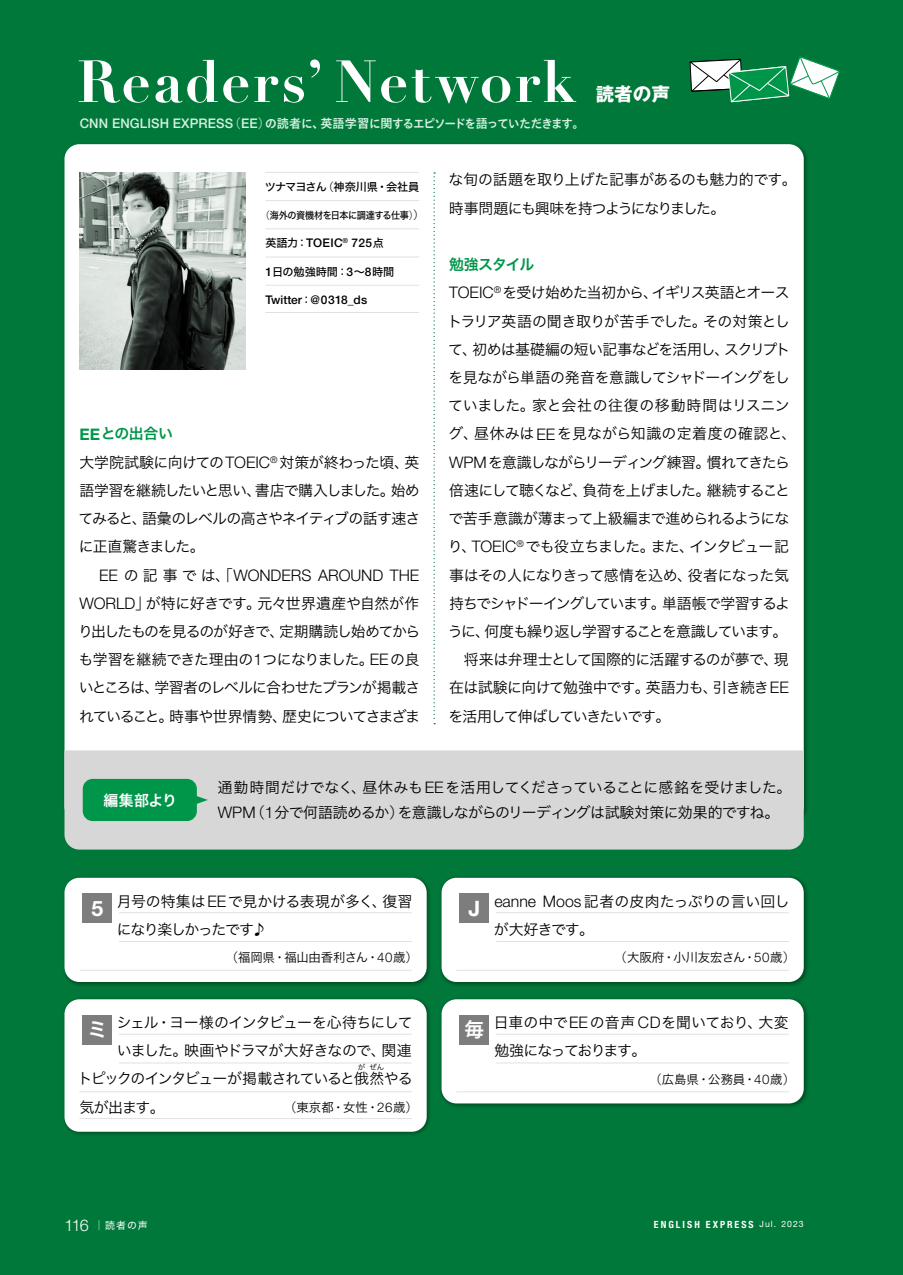
<style>
.page{position:relative;width:903px;height:1275px;background:#007839}
.page>*{position:absolute;margin:0;border:0;box-sizing:border-box;transform-origin:0 0}
.t1{font:700 21.18px "Helvetica Neue LT Std";color:#fff}
.t2{font:19.78px "Hira Kaku Std N W6";color:#fff}
.t3{font:700 18.55px "Gothic MB101 Pro";color:#fff}
.t4{font:300 15.92px "Helvetica Neue LT Std";letter-spacing:-.005em;color:#000}
.t5{font:14.88px/28.2px "Hira Kaku Pro N W3";letter-spacing:-.05em;color:#000}
.t6{font:14.88px/28.2px "Hira Kaku Pro N W3";letter-spacing:-.03em;color:#000}
.t7{font:14.88px/28.2px "Hira Kaku Pro N W3";letter-spacing:-.01em;color:#000}
.t8{font:14.88px "Hira Kaku Std N W6";letter-spacing:-.035em;color:#00964a}
.t9{font:14.88px "Hira Kaku Std N W6";color:#fff}
.t10{font:500 13.3px "Helvetica Neue LT Std";letter-spacing:.01em;color:#d5f0e1}
.t11{font:12.42px "Hira Kaku Pro N W3";letter-spacing:-.01em;color:#000}
.t12{font:500 11.9px "Helvetica Neue LT Std";color:#000}
.t13{font:500 11.9px "Helvetica Neue LT Std";letter-spacing:.035em;color:#000}
.t14{font:11.2px "Hira Kaku Std N W5";letter-spacing:-.05em;color:#000}
.t15{font:11.2px "Hira Kaku Std N W5";letter-spacing:-.015em;color:#000}
.t16{font:700 condensed 9.97px "Helvetica Neue LT Std";letter-spacing:.2em;color:#fff}
.t17{font:9.97px "Hira Kaku Std N W5";letter-spacing:-.045em;color:#000;scale:.92 1}
.t18{font:9.97px "Hira Kaku Std W4";color:#fff}
.t19{font:7.52px "Hira Kaku Pro N W3";color:#000}
.s1{font-family:"Shin Go Pro";font-weight:300;font-size:12.42px}
.s2{font-family:"TB Go Std B";font-weight:400;font-size:11.9px}
.s3{font-family:"TB Go Std B";font-weight:400;font-size:12.42px}
.s4{font-family:"Shin Go Pro";font-weight:300}
.s5{font-family:"Shin Go Pro";font-weight:300;font-size:11.2px}
.s6{font-family:"Hira Kaku Std N W5";font-weight:400;font-size:11.2px}
.s7{font-family:"Helvetica Neue LT Std";font-weight:500;font-size:11.9px}
.s8{font-family:"Helvetica Neue LT Std";font-weight:700;font-size:15.92px}
.s9{font-family:"Helvetica Neue LT Std";font-weight:300;font-size:15.92px}
.s10{font-family:"Hira Kaku Pro N W3";font-weight:400;font-size:14.88px}
.s11{font-family:"Shin Go Pro";font-size:14.88px}
.s12{font-family:"Helvetica Neue LT Std";font-weight:300;font-size:13.3px}
.s13{font-family:"Helvetica Neue LT Std";font-weight:300;font-size:16.1px}
.s14{font-family:"Hira Kaku Pro N W3"}
.s15{font-weight:400;font-stretch:normal;font-size:8.75px}
</style>
<div class="page">
<svg style="left:79px;top:59px;width:497px;height:45px"></svg>
<svg style="left:689px;top:56px;width:151px;height:47px"></svg>
<div style="left:64px;top:144px;width:740px;height:677px;background:#fff;border-radius:15px"></div>
<img style="left:79px;top:172px;width:167px;height:198px">
<svg style="left:433px;top:172px;width:2px;height:552px"></svg>
<div style="left:439px;top:875px;width:370px;height:112px;background:#000;opacity:.4"></div>
<div style="left:441px;top:878px;width:363px;height:104px;background:#fff;border-radius:15px"></div>
<hr style="left:456px;top:970px;width:333px;height:1px;background:#e1e1e1">
<hr style="left:496px;top:941px;width:293px;height:1px;background:#e1e1e1">
<hr style="left:496px;top:912px;width:293px;height:1px;background:#e1e1e1">
<div style="left:460px;top:893px;width:29px;height:30px;background:#7d7d7d"></div>
<div style="left:439px;top:997px;width:370px;height:112px;background:#000;opacity:.4"></div>
<div style="left:441px;top:999px;width:363px;height:104px;background:#fff;border-radius:15px"></div>
<hr style="left:456px;top:1091px;width:333px;height:1px;background:#e1e1e1">
<hr style="left:496px;top:1062px;width:293px;height:1px;background:#e1e1e1">
<hr style="left:496px;top:1034px;width:293px;height:1px;background:#e1e1e1">
<div style="left:460px;top:1015px;width:29px;height:30px;background:#7d7d7d"></div>
<div style="left:62px;top:875px;width:370px;height:112px;background:#000;opacity:.4"></div>
<div style="left:64px;top:878px;width:363px;height:104px;background:#fff;border-radius:15px"></div>
<hr style="left:79px;top:970px;width:333px;height:1px;background:#e1e1e1">
<hr style="left:119px;top:941px;width:293px;height:1px;background:#e1e1e1">
<hr style="left:119px;top:912px;width:293px;height:1px;background:#e1e1e1">
<div style="left:83px;top:893px;width:29px;height:30px;background:#7d7d7d"></div>
<div style="left:62px;top:997px;width:370px;height:140px;background:#000;opacity:.4"></div>
<div style="left:64px;top:999px;width:363px;height:133px;background:#fff;border-radius:15px"></div>
<hr style="left:79px;top:1091px;width:333px;height:1px;background:#e1e1e1">
<hr style="left:79px;top:1118px;width:333px;height:1px;background:#e1e1e1">
<hr style="left:119px;top:1062px;width:293px;height:1px;background:#e1e1e1">
<hr style="left:119px;top:1034px;width:293px;height:1px;background:#e1e1e1">
<div style="left:83px;top:1015px;width:29px;height:30px;background:#7d7d7d"></div>
<div style="left:64px;top:750px;width:740px;height:100px;background:#d7d7d7"></div>
<div style="left:83px;top:779px;width:114px;height:42px;background:#00964a;border-radius:10px"></div>
<svg style="left:196px;top:795px;width:12px;height:9px"></svg>
<hr style="left:265px;top:200px;width:154px;height:1px;background:#e1e1e1">
<hr style="left:265px;top:228px;width:154px;height:1px;background:#e1e1e1">
<hr style="left:265px;top:285px;width:154px;height:1px;background:#e1e1e1">
<hr style="left:265px;top:312px;width:154px;height:1px;background:#e1e1e1">
<hr style="left:265px;top:172px;width:154px;height:1px;background:#e1e1e1">
<hr style="left:265px;top:257px;width:154px;height:1px;background:#e1e1e1">
<p class="t10" style="left:80px;top:115px;width:506px">CNN ENGLISH EXPRESS<span class="s1">（</span>EE<span class="s1">）</span><span class="s2">の</span><span class="s3">読者</span><span class="s2">に</span><span class="s3">、英語学習</span><span class="s2">に</span><span class="s3">関</span><span class="s2">するエピソードを</span><span class="s3">語</span><span class="s2">っていただきます</span><span class="s3">。</span></p>
<p class="t3" style="left:596px;top:79px;width:76px">読者の声</p>
<p class="t14" style="left:265px;top:178px;width:156px">ツナマヨさん<span class="s4">（</span>神奈川県・会社員</p>
<p class="t17" style="left:261px;top:207px;width:179px"><span class="s4">（</span>海外の資機材を日本に調達する仕事<span class="s4">）</span><span class="s5">）</span></p>
<p class="t13" style="left:265px;top:236px;width:120px"><span class="s6">英語力：</span>TOEIC<sup>®</sup> 725<span class="s6">点</span></p>
<p class="t15" style="left:265px;top:263px;width:130px"><span class="s7">1</span>日の勉強時間：<span class="s7">3</span>～<span class="s7">8</span>時間</p>
<p class="t12" style="left:265px;top:292px;width:103px">Twitter<span class="s6">：</span>@0318_ds</p>
<p class="t8" style="left:79px;top:422px;width:95px"><span class="s8">EE</span>との出合い</p>
<p class="t5" style="left:79px;top:447px;width:343px;text-align:justify">大学院試験に向けての<span class="s9">TOEIC</span><sup>®</sup> 対策が終わった頃、英語学習を継続したいと思い、書店で購入しました。始めてみると、語彙のレベルの高さやネイティブの話す速さに正直驚きました。</p>
<p class="t4" style="left:99px;top:565px;width:322px">EE <span class="s10">の記事では、</span><span class="s11">「</span>WONDERS AROUND THE</p>
<p class="t5" style="left:78px;top:588px;width:344px;text-align:justify"><span class="s9">WORLD</span><span class="s4">」</span>が特に好きです。元々世界遺産や自然が作り出したものを見るのが好きで、定期購読し始めてからも学習を継続できた理由の<span class="s9">1</span>つになりました。<span class="s9">EE</span>の良いところは、学習者のレベルに合わせたプランが掲載されていること。時事や世界情勢、歴史についてさまざま</p>
<p class="t5" style="left:448px;top:165px;width:350px">な旬の話題を取り上げた記事があるのも魅力的です。時事問題にも興味を持つようになりました。</p>
<p class="t8" style="left:449px;top:253px;width:87px">勉強スタイル</p>
<p class="t5" style="left:447px;top:278px;width:350px"><span class="s9">TOEIC</span><sup>®</sup> を受け始めた当初から、イギリス英語とオーストラリア英語の聞き取りが苦手でした。その対策として、初めは基礎編の短い記事などを活用し、スクリプトを見ながら単語の発音を意識してシャドーイングをしていました。家と会社の往復の移動時間はリスニング、昼休みは<span class="s9">EE</span>を見ながら知識の定着度の確認と、<br><span class="s9">WPM</span>を意識しながらリーディング練習。慣れてきたら倍速にして聴くなど、負荷を上げました。継続することで苦手意識が薄まって上級編まで進められるようになり、<span class="s9">TOEIC</span><sup>®</sup> でも役立ちました。また、インタビュー記事はその人になりきって感情を込め、役者になった気持ちでシャドーイングしています。単語帳で学習するように、何度も繰り返し学習することを意識しています。　将来は弁理士として国際的に活躍するのが夢で、現在は試験に向けて勉強中です。英語力も、引き続き<span class="s9">EE</span>を活用して伸ばしていきたいです。</p>
<p class="t9" style="left:104px;top:789px;width:75px">編集部より</p>
<p class="t5" style="left:218px;top:774px;width:575px;line-height:24.8px">通勤時間だけでなく、昼休みも<span class="s9">EE</span> を活用してくださっていることに感銘を受けました。<br><span class="s9">WPM</span><span class="s4">（</span><span class="s9">1</span>分で何語読めるか<span class="s4">）</span>を意識しながらのリーディングは試験対策に効果的ですね。</p>
<h1 class="t1" style="left:92px;top:895px;width:13px">5</h1>
<p class="t6" style="left:117px;top:886px;width:297px">月号の特集は<span class="s9">EE</span>で見かける表現が多く、復習になり楽しかったです♪</p>
<p class="t11" style="left:226px;top:946px;width:194px"><span class="s4">（</span>福岡県・福山由香利さん・<span class="s12">40</span>歳<span class="s4">）</span></p>
<p class="t5" style="left:78px;top:1007px;width:336px;text-align:right">シェル・ヨー様のインタビューを心待ちにして<br>いました。映画やドラマが大好きなので、関連<br>トピックのインタビューが掲載されていると俄然やる</p>
<h2 class="t2" style="left:88px;top:1015px;width:21px">ミ</h2>
<p class="t19" style="left:358px;top:1061px;width:9px">が</p>
<p class="t19" style="left:369px;top:1061px;width:16px">ぜん</p>
<p class="t5" style="left:79px;top:1092px;width:87px">気が出ます。</p>
<p class="t11" style="left:284px;top:1096px;width:135px"><span class="s4">（</span>東京都・女性・<span class="s12">26</span>歳<span class="s4">）</span></p>
<h1 class="t1" style="left:469px;top:895px;width:13px">J</h1>
<p class="t7" style="left:494px;top:886px;width:297px"><span class="s9">eanne Moos</span> 記者の皮肉たっぷりの言い回しが大好きです。</p>
<p class="t11" style="left:615px;top:946px;width:182px"><span class="s4">（</span>大阪府・小川友宏さん・<span class="s12">50</span>歳<span class="s4">）</span></p>
<h2 class="t2" style="left:464px;top:1015px;width:21px">毎</h2>
<p class="t6" style="left:494px;top:1007px;width:297px">日車の中で<span class="s9">EE</span>の音声 <span class="s9">CD</span>を聞いており、大変勉強になっております。</p>
<p class="t11" style="left:649px;top:1068px;width:147px"><span class="s4">（</span>広島県・公務員・<span class="s12">40</span>歳<span class="s4">）</span></p>
<p class="t18" style="left:64px;top:1217px;width:85px"><span class="s13">116</span> <span class="s14">│</span>読者の声</p>
<p class="t16" style="left:654px;top:1218px;width:151px">ENGLISH EXPRESS <span class="s15">Jul. 2023</span></p>
</div>
